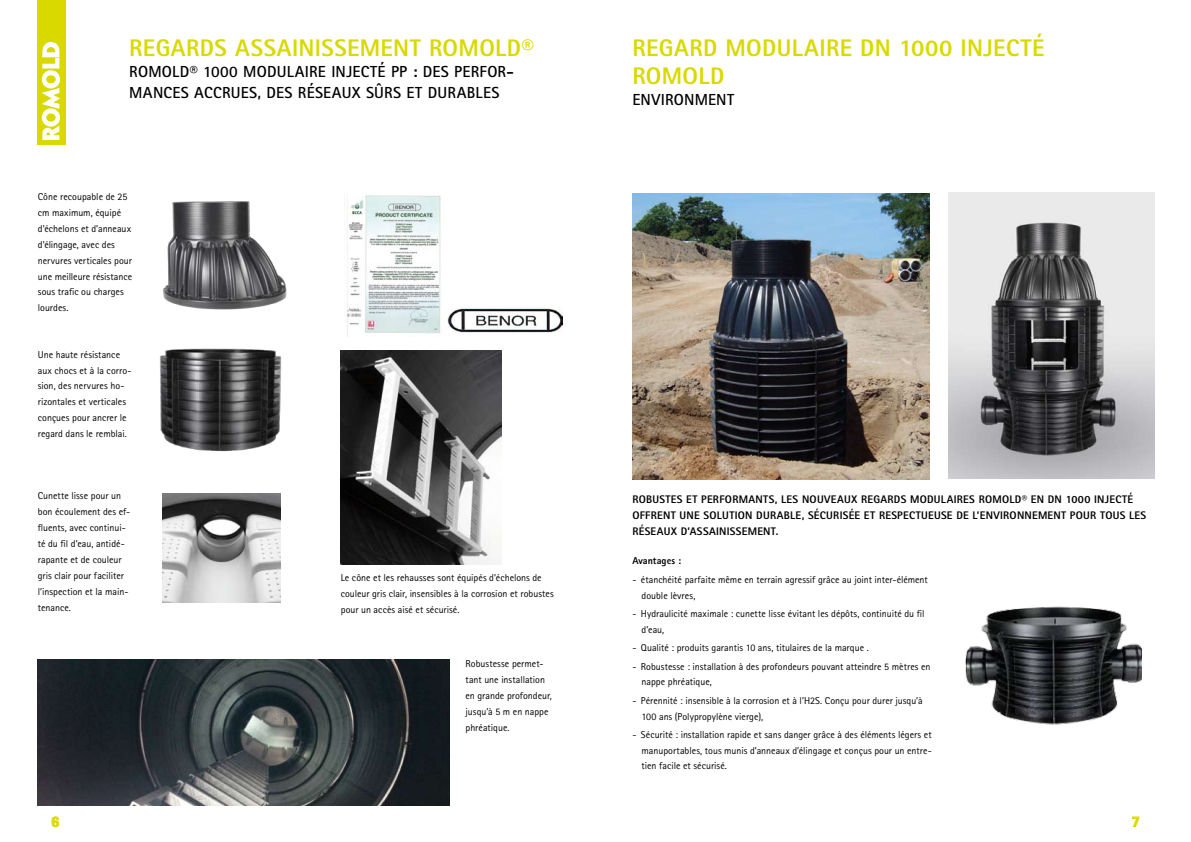
<style>
.page{position:relative;width:1191px;height:842px;background:#fff}
.page>*{position:absolute;margin:0;border:0;box-sizing:border-box;transform-origin:0 0}
.t1{font:800 24px/28px "Rotis Sans Serif";letter-spacing:.015em;color:#d9d900}
.t2{font:700 16px/21px "Rotis Sans Serif";letter-spacing:.015em;color:#000}
.t3{font:800 15px "Rotis Sans Serif";color:#d9d900}
.t4{font:800 11px/15.9px "Rotis Sans Serif";letter-spacing:.025em;color:#000}
.t5{font:10px/15.9px "Rotis Sans Serif";color:#000}
.t6{font:800 10px "Rotis Sans Serif";letter-spacing:.005em;color:#000}
</style>
<div class="page">
<svg style="left:52px;top:816px;width:7px;height:11px"></svg>
<div style="left:37px;top:0;width:28px;height:145px;background:#d9d900"></div>
<svg style="left:42px;top:42px;width:18px;height:98px"></svg>
<svg style="left:1132px;top:816px;width:7px;height:11px"></svg>
<img style="left:163px;top:201px;width:124px;height:109px">
<img style="left:160px;top:348px;width:122px;height:104px">
<img style="left:162px;top:493px;width:118px;height:110px">
<img style="left:340px;top:350px;width:161px;height:215px">
<img style="left:37px;top:659px;width:412px;height:147px">
<img style="left:447px;top:306px;width:115px;height:27px">
<img style="left:347px;top:195px;width:94px;height:142px">
<img style="left:632px;top:193px;width:297px;height:286px">
<img style="left:948px;top:192px;width:206px;height:286px">
<img style="left:965px;top:606px;width:177px;height:119px">
<h1 class="t1" style="left:129px;top:33px;width:406px">REGARDS ASSAINISSEMENT ROMOLD®</h1>
<h2 class="t2" style="left:129px;top:60px;width:386px">ROMOLD® 1000 MODULAIRE INJECTÉ PP : DES PERFOR-<br>MANCES ACCRUES, DES RÉSEAUX SÛRS ET DURABLES</h2>
<p class="t5" style="left:38px;top:189px;width:96px">Cône recoupable de 25 cm maximum, équipé d’échelons et d’anneaux d’élingage, avec des nervures verticales pour une meilleure résistance sous trafic ou charges lourdes.</p>
<p class="t5" style="left:38px;top:346px;width:95px">Une haute résistance aux chocs et à la corro&shy;sion, des nervures ho&shy;rizontales et verticales conçues pour ancrer le regard dans le remblai.</p>
<p class="t5" style="left:38px;top:488px;width:94px">Cunette lisse pour un bon écoulement des ef&shy;fluents, avec continui&shy;té du fil d’eau, antidé&shy;rapante et de couleur gris clair pour faciliter l’inspection et la main&shy;tenance.</p>
<p class="t5" style="left:341px;top:570px;width:214px">Le cône et les rehausses sont équipés d’échelons de couleur gris clair, insensibles à la corrosion et robustes pour un accès aisé et sécurisé.</p>
<p class="t5" style="left:465px;top:656px;width:88px">Robustesse permet&shy;tant une installation en grande profondeur, jusqu’à 5 m en nappe phréatique.</p>
<h1 class="t1" style="left:632px;top:33px;width:414px">REGARD MODULAIRE DN 1000 INJECTÉ<br>ROMOLD</h1>
<h2 class="t2" style="left:632px;top:88px;width:103px">ENVIRONMENT</h2>
<p class="t4" style="left:632px;top:491px;width:515px">ROBUSTES ET PERFORMANTS, LES NOUVEAUX REGARDS MODULAIRES ROMOLD® EN DN 1000 INJECTÉ<br>OFFRENT UNE SOLUTION DURABLE, SÉCURISÉE ET RESPECTUEUSE DE L’ENVIRONNEMENT POUR TOUS LES<br>RÉSEAUX D’ASSAINISSEMENT.</p>
<p class="t6" style="left:632px;top:554px;width:50px">Avantages :</p>
<p class="t5" style="left:641px;top:572px;width:288px;text-indent:-9px">- étanchéité parfaite même en terrain agressif grâce au joint inter-élément double lèvres,</p>
<p class="t5" style="left:641px;top:606px;width:284px;text-indent:-9px">- Hydraulicité maximale : cunette lisse évitant les dépôts, continuité du fil d’eau,</p>
<p class="t5" style="left:632px;top:640px;width:238px">- Qualité : produits garantis 10 ans, titulaires de la marque .</p>
<p class="t5" style="left:641px;top:658px;width:290px;text-indent:-9px">- Robustesse : installation à des profondeurs pouvant atteindre 5 mètres en nappe phréatique,</p>
<p class="t5" style="left:641px;top:692px;width:283px;text-indent:-9px">- Pérennité : insensible à la corrosion et à l’H2S. Conçu pour durer jusqu’à<br>100 ans (Polypropylène vierge),</p>
<p class="t5" style="left:641px;top:726px;width:292px;text-align:justify;text-indent:-9px">- Sécurité : installation rapide et sans danger grâce à des éléments légers et manuportables, tous munis d’anneaux d’élingage et conçus pour un entre&shy;tien facile et sécurisé.</p>
<h3 class="t3" style="left:51px;top:812px;width:10px">6</h3>
<h3 class="t3" style="left:1131px;top:812px;width:10px">7</h3>
</div>
